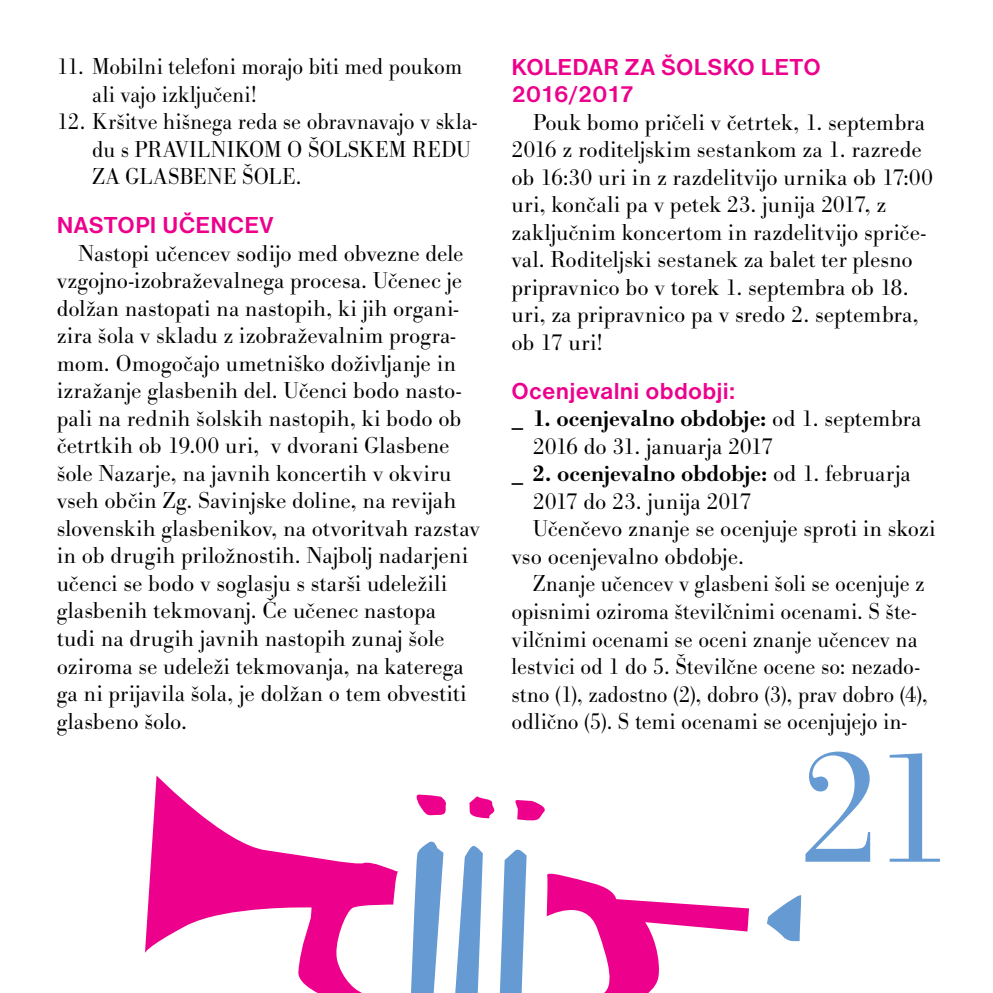
<style>
.page{position:relative;width:993px;height:993px;background:#fff}
.page>*{position:absolute;margin:0;border:0;box-sizing:border-box;transform-origin:0 0}
.t1{font:167.5px "Bodoni Ant TCE Ligh";color:#659ad2}
.t2{font:24px/27.5px "Bodoni Ant TCE Ligh";letter-spacing:.005em;color:#000}
.t3{font:24px/27.5px "Bodoni Ant TCE Ligh";letter-spacing:.005em;color:#000;scale:.96 1}
.t4{font:600 24px "Bodoni Ant TCE";color:#000}
.t5{font:700 24px/27.5px "Nimbus San DCE";letter-spacing:.01em;color:#ec008c}
.s1{font-family:"Bodoni Ant TCE Ligh";font-weight:400}
</style>
<div class="page">
<svg style="left:515px;top:800px;width:30px;height:20px"></svg>
<svg style="left:469px;top:796px;width:26px;height:22px"></svg>
<svg style="left:416px;top:794px;width:30px;height:21px"></svg>
<svg style="left:546px;top:873px;width:202px;height:119px"></svg>
<svg style="left:145px;top:775px;width:253px;height:217px"></svg>
<svg style="left:499px;top:849px;width:27px;height:143px"></svg>
<svg style="left:455px;top:845px;width:27px;height:147px"></svg>
<svg style="left:411px;top:841px;width:32px;height:151px"></svg>
<svg style="left:767px;top:895px;width:34px;height:47px"></svg>
<p class="t3" style="left:92px;top:53px;width:387px;text-indent:-35px">11. Mobilni telefoni morajo biti med poukom ali vajo izključeni!</p>
<p class="t3" style="left:92px;top:108px;width:402px;text-indent:-35px">12. Kršitve hišnega reda se obravnavajo v skla&shy;du s PRAVILNIKOM O ŠOLSKEM REDU<br>ZA GLASBENE ŠOLE.</p>
<p class="t5" style="left:57px;top:211px;width:218px">NASTOPI UČENCEV</p>
<p class="t2" style="left:57px;top:240px;width:424px;text-indent:21px">Nastopi učencev sodijo med obvezne dele vzgojno-izobraževalnega procesa. Učenec je dolžan nastopati na nastopih, ki jih organi&shy;zira šola v skladu z izobraževalnim progra&shy;mom. Omogočajo umetniško doživljanje in izražanje glasbenih del. Učenci bodo nasto&shy;pali na rednih šolskih nastopih, ki bodo ob četrtkih ob 19.00 uri, v dvorani Glasbene šole Nazarje, na javnih koncertih v okviru vseh občin Zg. Savinjske doline, na revijah slovenskih glasbenikov, na otvoritvah razstav in ob drugih priložnostih. Najbolj nadarjeni učenci se bodo v soglasju s starši udeležili glasbenih tekmovanj. Če učenec nastopa tudi na drugih javnih nastopih zunaj šole oziroma se udeleži tekmovanja, na katerega ga ni prijavila šola, je dolžan o tem obvestiti glasbeno šolo.</p>
<p class="t5" style="left:511px;top:53px;width:310px">KOLEDAR ZA ŠOLSKO LETO<br>2016/2017</p>
<p class="t2" style="left:511px;top:109px;width:423px;text-indent:21px">Pouk bomo pričeli v četrtek, 1. septembra 2016 z roditeljskim sestankom za 1. razrede ob 16:30 uri in z razdelitvijo urnika ob 17:00 uri, končali pa v petek 23. junija 2017, z zaključnim koncertom in razdelitvijo spriče&shy;val. Roditeljski sestanek za balet ter plesno pripravnico bo v torek 1. septembra ob 18. uri, za pripravnico pa v sredo 2. septembra, ob 17 uri!</p>
<p class="t5" style="left:511px;top:377px;width:225px">Ocenjevalni obdobji:</p>
<p class="t4" style="left:511px;top:405px;width:411px">_ 1. ocenjevalno obdobje: <span class="s1">od 1. septembra</span></p>
<p class="t2" style="left:532px;top:433px;width:242px">2016 do 31. januarja 2017</p>
<p class="t4" style="left:511px;top:460px;width:400px">_ 2. ocenjevalno obdobje: <span class="s1">od 1. februarja</span></p>
<p class="t2" style="left:532px;top:488px;width:220px">2017 do 23. junija 2017</p>
<p class="t2" style="left:532px;top:515px;width:404px">Učenčevo znanje se ocenjuje sproti in skozi</p>
<p class="t2" style="left:511px;top:543px;width:234px">vso ocenjevalno obdobje.</p>
<p class="t3" style="left:532px;top:570px;width:409px">Znanje učencev v glasbeni šoli se ocenjuje z</p>
<p class="t3" style="left:511px;top:598px;width:423px">opisnimi oziroma številčnimi ocenami. S šte-</p>
<p class="t3" style="left:511px;top:625px;width:424px">vilčnimi ocenami se oceni znanje učencev na</p>
<p class="t3" style="left:511px;top:653px;width:426px">lestvici od 1 do 5. Številčne ocene so: nezado-</p>
<p class="t3" style="left:511px;top:680px;width:435px">stno (1), zadostno (2), dobro (3), prav dobro (4),</p>
<p class="t3" style="left:511px;top:708px;width:413px">odlično (5). S temi ocenami se ocenjujejo in-</p>
<h1 class="t1" style="left:797px;top:717px;width:158px">21</h1>
</div>
